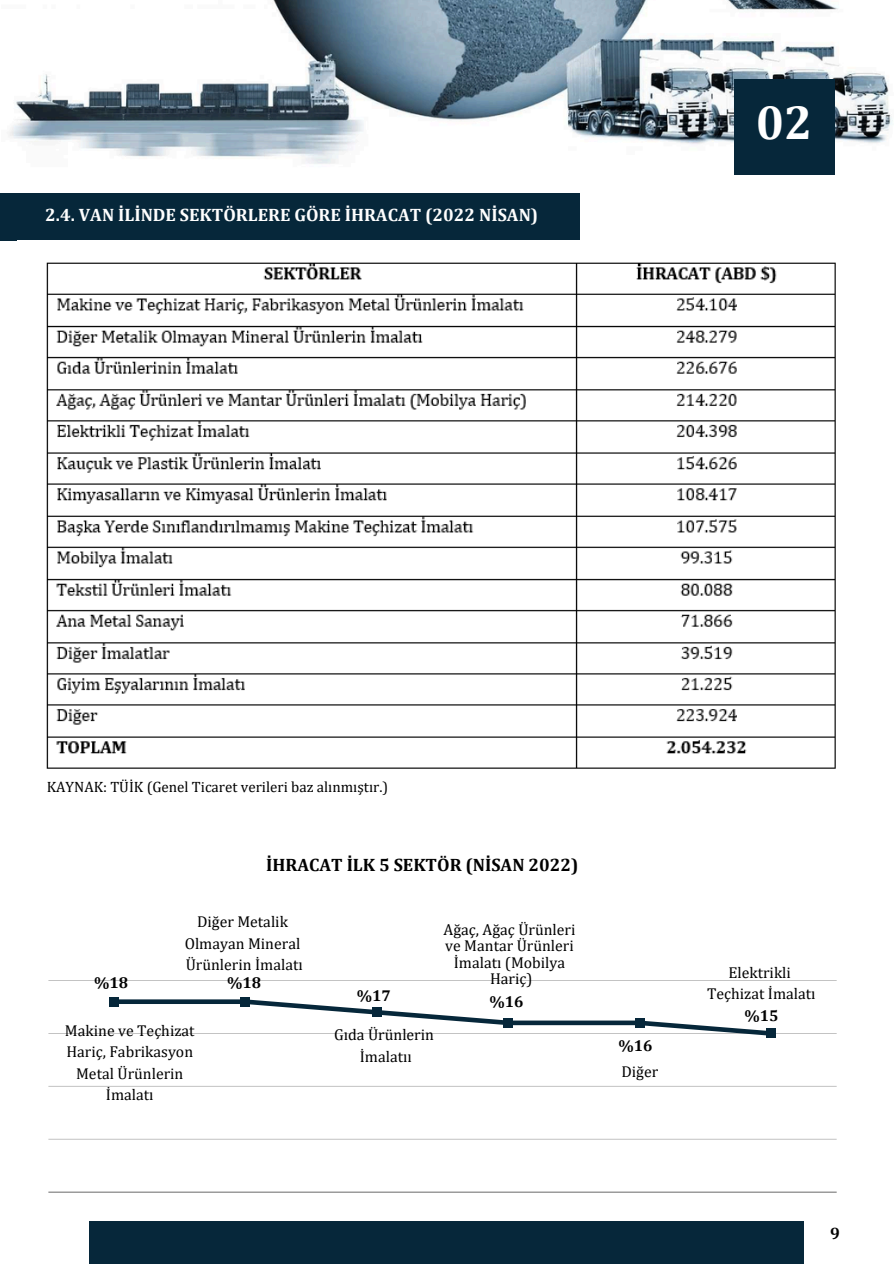
<style>
.page{position:relative;width:894px;height:1264px;background:#fff}
.page>*{position:absolute;margin:0;border:0;box-sizing:border-box;transform-origin:0 0}
.t1{font:800 60px "Montserrat";color:#fff}
.t2{font:700 48px "Cambria";color:#fff}
.t3{font:700 18px "Cambria";color:#fefefe}
.t4{font:700 18px "Cambria";color:#000}
.t5{font:700 16.5px "Cambria";color:#000}
.t6{font:15.75px "Cambria";color:#000}
.t7{font:700 15.75px "Cambria";color:#000}
.t8{font:15px "Cambria";color:#000}
</style>
<div class="page">
<div style="left:0;top:193px;width:579px;height:48px;background:#06273a"></div>
<hr style="left:48px;top:1191px;width:788px;height:1px;background:#000">
<hr style="left:48px;top:1138px;width:788px;height:1px;background:#000">
<hr style="left:48px;top:1086px;width:788px;height:1px;background:#000">
<hr style="left:48px;top:1033px;width:788px;height:1px;background:#000">
<hr style="left:48px;top:980px;width:788px;height:1px;background:#000">
<div style="left:114px;top:999px;width:131px;height:5px;background:#06273a"></div>
<svg style="left:240px;top:999px;width:263px;height:26px"></svg>
<div style="left:508px;top:1020px;width:131px;height:5px;background:#06273a"></div>
<svg style="left:634px;top:1018px;width:131px;height:18px"></svg>
<div style="left:109px;top:996px;width:10px;height:10px;background:#06273a"></div>
<div style="left:240px;top:996px;width:10px;height:10px;background:#06273a"></div>
<div style="left:372px;top:1007px;width:10px;height:10px;background:#06273a"></div>
<div style="left:503px;top:1017px;width:10px;height:10px;background:#06273a"></div>
<div style="left:634px;top:1017px;width:10px;height:10px;background:#06273a"></div>
<div style="left:765px;top:1028px;width:10px;height:10px;background:#06273a"></div>
<div style="left:89px;top:1221px;width:715px;height:42px;background:#06273a"></div>
<img style="left:46px;top:262px;width:790px;height:507px">
<img style="left:9px;top:0;width:884px;height:174px">
<div style="left:734px;top:79px;width:100px;height:96px;background:#06273a"></div>
<p class="t3" style="left:45px;top:204px;width:494px">2.4. VAN İLİNDE SEKTÖRLERE GÖRE İHRACAT (2022 NİSAN)</p>
<h2 class="t1" style="left:739px;top:78px;width:79px">02</h2>
<p class="t2" style="left:755px;top:94px;width:58px">02</p>
<p class="t8" style="left:47px;top:777px;width:343px">KAYNAK: TÜİK (Genel Ticaret verileri baz alınmıştır.)</p>
<p class="t4" style="left:266px;top:853px;width:314px">İHRACAT İLK 5 SEKTÖR (NİSAN 2022)</p>
<h2 class="t6" style="left:197px;top:912px;width:92px">Diğer Metalik</h2>
<h2 class="t6" style="left:185px;top:933px;width:117px">Olmayan Mineral</h2>
<h2 class="t6" style="left:186px;top:955px;width:119px">Ürünlerin İmalatı</h2>
<p class="t7" style="left:94px;top:973px;width:36px">%18</p>
<p class="t7" style="left:227px;top:973px;width:36px">%18</p>
<h1 class="t6" style="left:65px;top:1020px;width:131px">Makine ve Teçhizat</h1>
<p class="t6" style="left:66px;top:1042px;width:128px">Hariç, Fabrikasyon</p>
<p class="t6" style="left:76px;top:1063px;width:109px">Metal Ürünlerin</p>
<h1 class="t6" style="left:106px;top:1085px;width:49px">İmalatı</h1>
<p class="t6" style="left:443px;top:920px;width:133px">Ağaç, Ağaç Ürünleri</p>
<p class="t6" style="left:445px;top:936px;width:130px">ve Mantar Ürünleri</p>
<p class="t6" style="left:453px;top:952px;width:113px">İmalatı (Mobilya</p>
<h2 class="t6" style="left:490px;top:968px;width:44px">Hariç)</h2>
<p class="t7" style="left:356px;top:986px;width:36px">%17</p>
<p class="t7" style="left:489px;top:991px;width:36px">%16</p>
<h2 class="t6" style="left:334px;top:1025px;width:101px">Gıda Ürünlerin</h2>
<p class="t6" style="left:359px;top:1047px;width:53px">İmalatıı</p>
<p class="t7" style="left:618px;top:1036px;width:36px">%16</p>
<p class="t6" style="left:621px;top:1062px;width:38px">Diğer</p>
<p class="t6" style="left:728px;top:962px;width:64px">Elektrikli</p>
<p class="t6" style="left:707px;top:984px;width:110px">Teçhizat İmalatı</p>
<p class="t7" style="left:744px;top:1005px;width:36px">%15</p>
<p class="t5" style="left:829px;top:1223px;width:11px">9</p>
</div>
